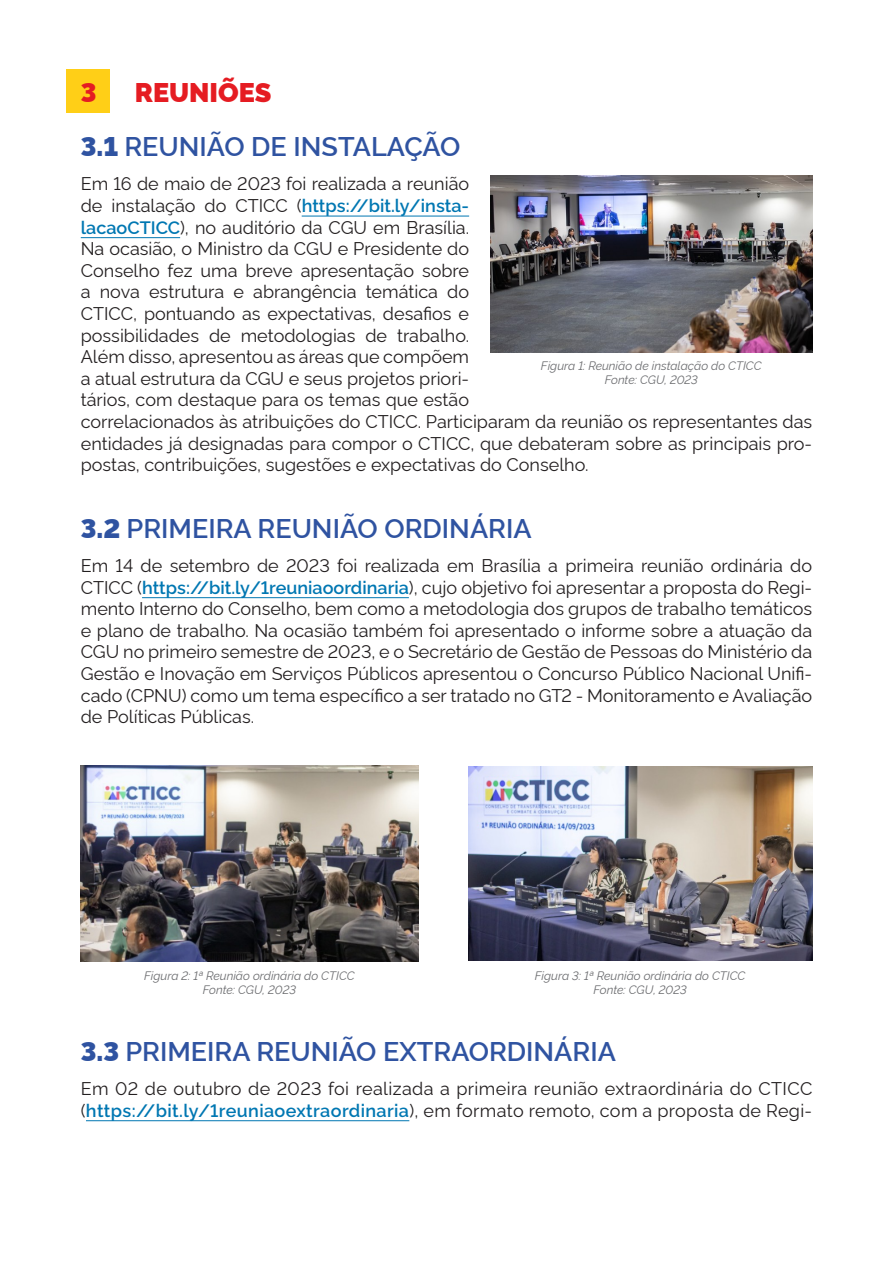
<style>
.page{position:relative;width:893px;height:1263px;background:#fff}
.page>*{position:absolute;margin:0;border:0;box-sizing:border-box;transform-origin:0 0}
._1_1{font:600 27px "Rawline";color:#2f53a1}
._1{font:900 27px "Rawline";color:#e51c22}
.texto{font:18px/21.6px "Rawline";color:#231f20}
.texto-2{font:18px/21.6px "Rawline";letter-spacing:.02em;color:#231f20}
.fonte{font:italic 12px "Rawline";color:#6c6d70}
.s1{font-weight:900}
.s2{font-weight:600;color:#0077b2}
</style>
<div class="page">
<div style="left:66px;top:70px;width:44px;height:43px;background:#ffcf17"></div>
<hr style="left:302px;top:216px;width:167px;height:1px;background:#0077b2">
<hr style="left:81px;top:237px;width:99px;height:1px;background:#0077b2">
<hr style="left:142px;top:597px;width:267px;height:1px;background:#0077b2">
<hr style="left:86px;top:1120px;width:323px;height:1px;background:#0077b2">
<img style="left:81px;top:765px;width:337px;height:197px">
<img style="left:468px;top:767px;width:344px;height:193px">
<img style="left:490px;top:176px;width:322px;height:177px">
<p class="_1" style="left:81px;top:72px;width:17px">3</p>
<p class="_1" style="left:135px;top:72px;width:138px">REUNIÕES</p>
<p class="_1_1" style="left:81px;top:125px;width:381px"><span class="s1">3.1</span> REUNIÃO DE INSTALAÇÃO</p>
<p class="texto" style="left:81px;top:171px;width:733px">Em 16 de maio de 2023 foi realizada a reunião<br>de instalação do CTICC (<span class="s2">https://bit.ly/insta-<br>lacaoCTICC</span>), no auditório da CGU em Brasília.<br>Na ocasião, o Ministro da CGU e Presidente do<br>Conselho fez uma breve apresentação sobre<br>a nova estrutura e abrangência temática do<br>CTICC, pontuando as expectativas, desafios e<br>possibilidades de metodologias de trabalho.<br>Além disso, apresentou as áreas que compõem<br>a atual estrutura da CGU e seus projetos priori-<br>tários, com destaque para os temas que estão<br>correlacionados às atribuições do CTICC. Participaram da reunião os representantes das entidades já designadas para compor o CTICC, que debateram sobre as principais pro&shy;postas, contribuições, sugestões e expectativas do Conselho.</p>
<p class="_1_1" style="left:81px;top:507px;width:452px"><span class="s1">3.2</span> PRIMEIRA REUNIÃO ORDINÁRIA</p>
<p class="texto" style="left:81px;top:553px;width:733px;text-align:justify">Em 14 de setembro de 2023 foi realizada em Brasília a primeira reunião ordinária do CTICC (<span class="s2">https://bit.ly/1reuniaoordinaria</span>), cujo objetivo foi apresentar a proposta do Regi&shy;mento Interno do Conselho, bem como a metodologia dos grupos de trabalho temáticos e plano de trabalho. Na ocasião também foi apresentado o informe sobre a atuação da CGU no primeiro semestre de 2023, e o Secretário de Gestão de Pessoas do Ministério da Gestão e Inovação em Serviços Públicos apresentou o Concurso Público Nacional Unifi&shy;cado (CPNU) como um tema específico a ser tratado no GT2 - Monitoramento e Avaliação de Políticas Públicas.</p>
<p class="fonte" style="left:541px;top:356px;width:222px">Figura 1: Reunião de instalação do CTICC</p>
<p class="fonte" style="left:605px;top:370px;width:95px">Fonte: CGU, 2023</p>
<p class="fonte" style="left:144px;top:966px;width:212px">Figura 2: 1ª Reunião ordinária do CTICC</p>
<p class="fonte" style="left:203px;top:980px;width:95px">Fonte: CGU, 2023</p>
<p class="fonte" style="left:535px;top:966px;width:212px">Figura 3: 1ª Reunião ordinária do CTICC</p>
<p class="fonte" style="left:593px;top:980px;width:95px">Fonte: CGU, 2023</p>
<p class="_1_1" style="left:81px;top:1030px;width:537px"><span class="s1">3.3</span> PRIMEIRA REUNIÃO EXTRAORDINÁRIA</p>
<p class="texto-2" style="left:81px;top:1076px;width:733px">Em 02 de outubro de 2023 foi realizada a primeira reunião extraordinária do CTICC (<span class="s2">https://bit.ly/1reuniaoextraordinaria</span>), em formato remoto, com a proposta de Regi-</p>
</div>
